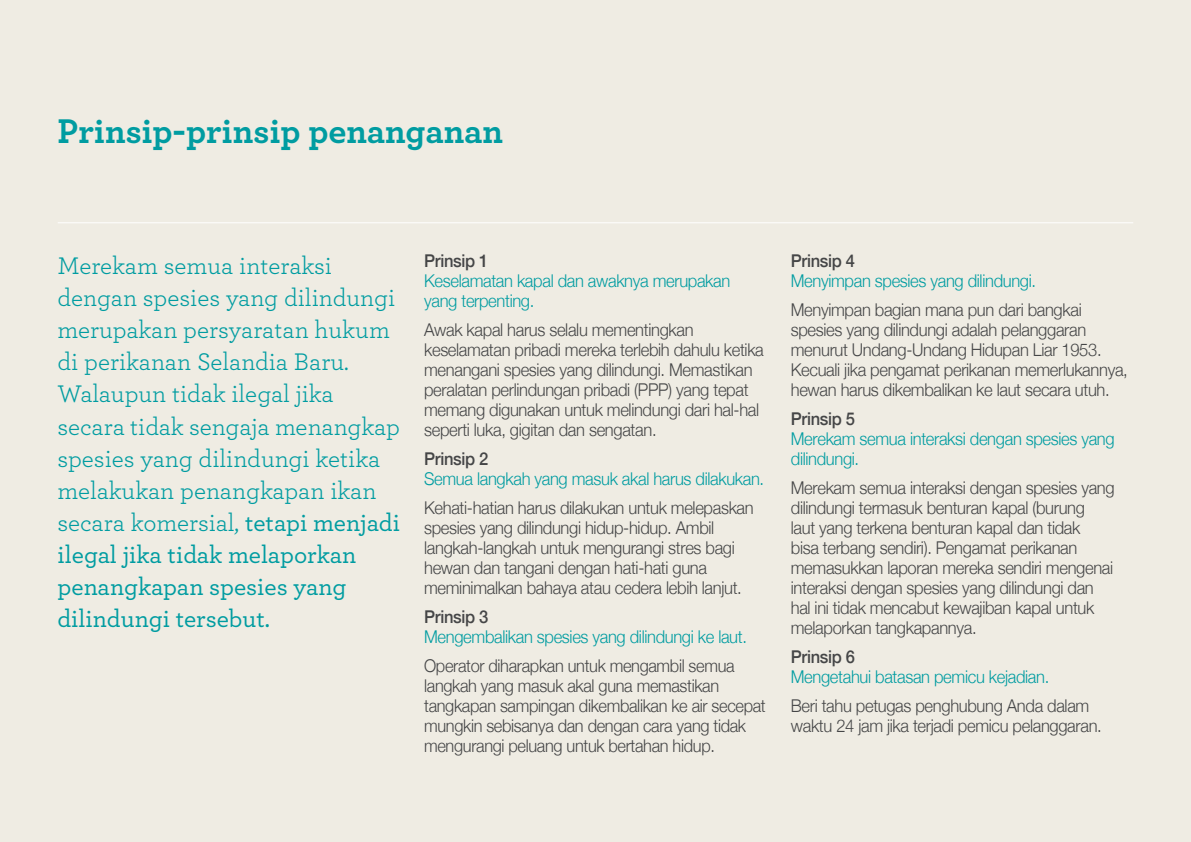
<style>
.page{position:relative;width:1191px;height:842px;background:#efece3}
.page>*{position:absolute;margin:0;border:0;box-sizing:border-box;transform-origin:0 0}
._1_header{font:700 36px "Archer";color:#009ca1}
.t1{font:25.2px/32px "Archer";color:#009ca1}
.t2{font:300 17.6px/20px "Helvetica Neue LT Std";letter-spacing:-.02em;color:#454647;scale:.94 1}
.t3{font:300 17.6px/20px "Helvetica Neue LT Std";letter-spacing:-.02em;color:#009ca1;scale:.94 1}
.t4{font:300 17.6px/20px "Helvetica Neue LT Std";letter-spacing:-.02em;color:#454647;scale:.93 1}
.s1{font-weight:500}
.s2{font-weight:500;color:#454647}
</style>
<div class="page">
<hr style="left:58px;top:222px;width:1075px;height:1px;background:#fff">
<p class="_1_header" style="left:57px;top:103px;width:447px">Prinsip-prinsip penanganan</p>
<p class="t1" style="left:57px;top:249px;width:344px">Merekam semua interaksi dengan spesies yang dilindungi merupakan persyaratan hukum di perikanan Selandia Baru.<br>Walaupun tidak ilegal jika secara tidak sengaja menangkap spesies yang dilindungi ketika melakukan penangkapan ikan secara komersial, <span class="s1">tetapi menjadi ilegal jika tidak melaporkan penangkapan spesies yang dilindungi tersebut.</span></p>
<p class="t3" style="left:424px;top:250px;width:327px"><span class="s2">Prinsip 1<br></span>Keselamatan kapal dan awaknya merupakan yang terpenting.</p>
<p class="t2" style="left:424px;top:319px;width:363px">Awak kapal harus selalu mementingkan keselamatan pribadi mereka terlebih dahulu ketika menangani spesies yang dilindungi. Memastikan peralatan perlindungan pribadi (PPP) yang tepat memang digunakan untuk melindungi dari hal-hal seperti luka, gigitan dan sengatan.</p>
<p class="t3" style="left:424px;top:448px;width:363px"><span class="s2">Prinsip 2<br></span>Semua langkah yang masuk akal harus dilakukan.</p>
<p class="t2" style="left:424px;top:497px;width:352px">Kehati-hatian harus dilakukan untuk melepaskan spesies yang dilindungi hidup-hidup. Ambil langkah-langkah untuk mengurangi stres bagi hewan dan tangani dengan hati-hati guna meminimalkan bahaya atau cedera lebih lanjut.</p>
<p class="t3" style="left:424px;top:606px;width:345px"><span class="s2">Prinsip 3<br></span>Mengembalikan spesies yang dilindungi ke laut.</p>
<p class="t4" style="left:424px;top:656px;width:369px">Operator diharapkan untuk mengambil semua langkah yang masuk akal guna memastikan tangkapan sampingan dikembalikan ke air secepat mungkin sebisanya dan dengan cara yang tidak mengurangi peluang untuk bertahan hidup.</p>
<p class="t3" style="left:791px;top:250px;width:262px"><span class="s2">Prinsip 4<br></span>Menyimpan spesies yang dilindungi.</p>
<p class="t2" style="left:791px;top:299px;width:360px">Menyimpan bagian mana pun dari bangkai spesies yang dilindungi adalah pelanggaran menurut Undang-Undang Hidupan Liar 1953.<br>Kecuali jika pengamat perikanan memerlukannya, hewan harus dikembalikan ke laut secara utuh.</p>
<p class="t3" style="left:791px;top:408px;width:346px"><span class="s2">Prinsip 5<br></span>Merekam semua interaksi dengan spesies yang dilindungi.</p>
<p class="t2" style="left:791px;top:477px;width:346px">Merekam semua interaksi dengan spesies yang dilindungi termasuk benturan kapal (burung<br>laut yang terkena benturan kapal dan tidak<br>bisa terbang sendiri). Pengamat perikanan memasukkan laporan mereka sendiri mengenai interaksi dengan spesies yang dilindungi dan hal ini tidak mencabut kewajiban kapal untuk melaporkan tangkapannya.</p>
<p class="t3" style="left:791px;top:646px;width:276px"><span class="s2">Prinsip 6<br></span>Mengetahui batasan pemicu kejadian.</p>
<p class="t2" style="left:791px;top:695px;width:332px">Beri tahu petugas penghubung Anda dalam waktu 24 jam jika terjadi pemicu pelanggaran.</p>
</div>
